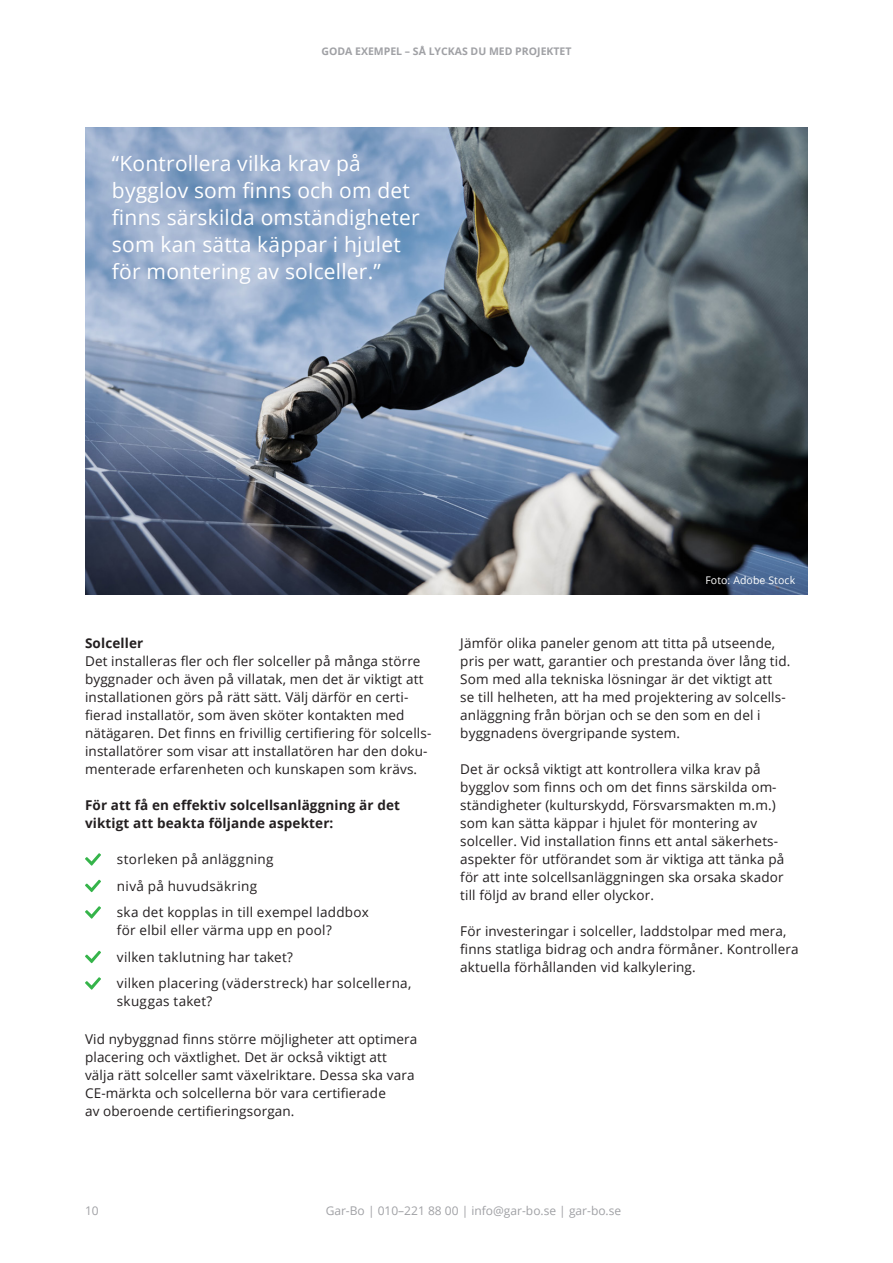
<style>
.page{position:relative;width:893px;height:1263px;background:#fff}
.page>*{position:absolute;margin:0;border:0;box-sizing:border-box;transform-origin:0 0}
.Brödtext{font:21px/27px "Open Sans";letter-spacing:.01em;color:#fff}
.Bröd_baslinje{font:13.5px/18px "Open Sans";letter-spacing:.01em;color:#231f20}
.Punktlista_bockar{font:13.5px/18px "Open Sans";letter-spacing:.02em;color:#231f20}
.Bröd_baslinje-2{font:700 13.5px/18px "Open Sans";letter-spacing:.01em;color:#231f20}
.t1{font:12px "Open Sans";color:#a0a1a5}
.t2{font:700 10.5px "Open Sans";color:#a0a1a5}
.Brödtext-2{font:10.5px "Open Sans";letter-spacing:.01em;color:#fff}
</style>
<div class="page">
<img style="left:85px;top:128px;width:723px;height:466px">
<svg style="left:85px;top:853px;width:16px;height:12px"></svg>
<svg style="left:85px;top:880px;width:16px;height:12px"></svg>
<svg style="left:85px;top:906px;width:16px;height:13px"></svg>
<svg style="left:85px;top:951px;width:16px;height:12px"></svg>
<svg style="left:85px;top:977px;width:16px;height:13px"></svg>
<p class="t2" style="left:321px;top:44px;width:252px">GODA EXEMPEL – SÅ LYCKAS DU MED PROJEKTET</p>
<p class="Brödtext" style="left:112px;top:149px;width:309px">“Kontrollera vilka krav på bygglov som finns och om det finns särskilda omständigheter som kan sätta käppar i hjulet för montering av solceller.”</p>
<p class="Bröd_baslinje-2" style="left:85px;top:634px;width:60px">Solceller</p>
<p class="Bröd_baslinje" style="left:85px;top:652px;width:348px">Det installeras fler och fler solceller på många större byggnader och även på villatak, men det är viktigt att installationen görs på rätt sätt. Välj därför en certi&shy;fierad installatör, som även sköter kontakten med nätägaren. Det finns en frivillig certifiering för solcells&shy;installatörer som visar att installatören har den doku&shy;menterade erfarenheten och kunskapen som krävs.</p>
<p class="Bröd_baslinje-2" style="left:85px;top:796px;width:316px">För att få en effektiv solcellsanläggning är det viktigt att beakta följande aspekter:</p>
<p class="Punktlista_bockar" style="left:117px;top:850px;width:158px">storleken på anläggning</p>
<p class="Punktlista_bockar" style="left:117px;top:876px;width:142px">nivå på huvudsäkring</p>
<p class="Punktlista_bockar" style="left:117px;top:903px;width:253px">ska det kopplas in till exempel laddbox för elbil eller värma upp en pool?</p>
<p class="Punktlista_bockar" style="left:117px;top:947px;width:178px">vilken taklutning har taket?</p>
<p class="Punktlista_bockar" style="left:117px;top:974px;width:296px">vilken placering (väderstreck) har solcellerna, skuggas taket?</p>
<p class="Bröd_baslinje" style="left:85px;top:1030px;width:334px">Vid nybyggnad finns större möjligheter att optimera placering och växtlighet. Det är också viktigt att välja rätt solceller samt växelriktare. Dessa ska vara CE-märkta och solcellerna bör vara certifierade<br>av oberoende certifieringsorgan.</p>
<p class="Brödtext-2" style="left:705px;top:573px;width:91px">Foto: Adobe Stock</p>
<p class="Bröd_baslinje" style="left:460px;top:634px;width:332px">Jämför olika paneler genom att titta på utseende, pris per watt, garantier och prestanda över lång tid.<br>Som med alla tekniska lösningar är det viktigt att<br>se till helheten, att ha med projektering av solcells&shy;anläggning från början och se den som en del i byggnadens övergripande system.</p>
<p class="Bröd_baslinje" style="left:460px;top:760px;width:325px">Det är också viktigt att kontrollera vilka krav på bygglov som finns och om det finns särskilda om&shy;ständigheter (kulturskydd, Försvarsmakten m.m.) som kan sätta käppar i hjulet för montering av solceller. Vid installation finns ett antal säkerhets&shy;aspekter för utförandet som är viktiga att tänka på för att inte solcellsanläggningen ska orsaka skador till följd av brand eller olyckor.</p>
<p class="Bröd_baslinje" style="left:460px;top:922px;width:340px">För investeringar i solceller, laddstolpar med mera, finns statliga bidrag och andra förmåner. Kontrollera aktuella förhållanden vid kalkylering.</p>
<p class="t1" style="left:85px;top:1202px;width:15px">10</p>
<p class="t1" style="left:326px;top:1202px;width:297px">Gar-Bo | 010–221 88 00 | info@gar-bo.se | gar-bo.se</p>
</div>
